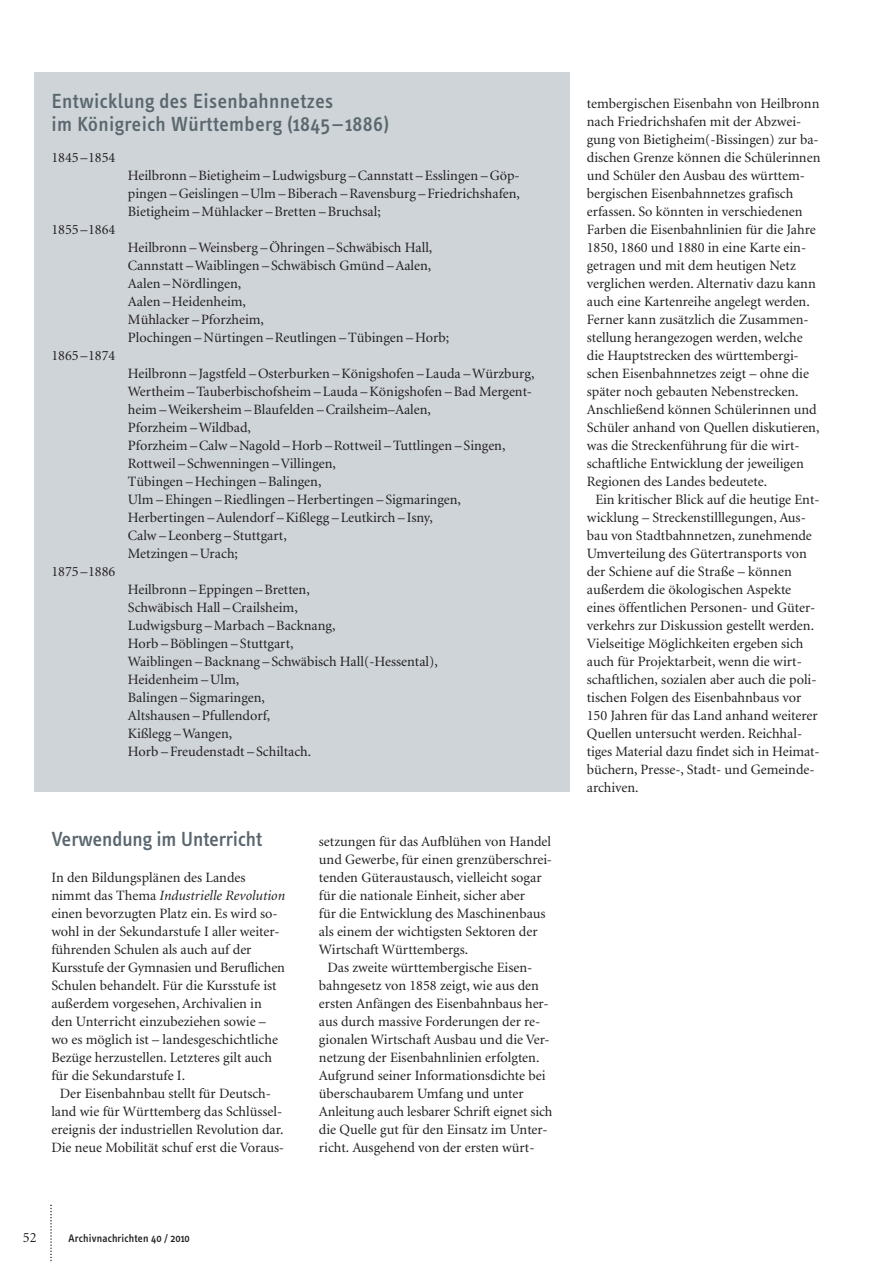
<style>
.page{position:relative;width:893px;height:1263px;background:#fff}
.page>*{position:absolute;margin:0;border:0;box-sizing:border-box;transform-origin:0 0}
.t1{font:500 21px/22.5px "Info Text";letter-spacing:.02em;color:#5a676e}
.t2{font:500 21px "Info Text";color:#5a676e}
.t3{font:14.25px/18px "Minion";color:#231f20}
.t4{font:italic 14.25px "Minion";color:#231f20}
.t5{font:500 11.25px "Info Text";letter-spacing:.015em;color:#231f20}
.s1{font-style:normal}
</style>
<div class="page">
<svg style="left:50px;top:1205px;width:2px;height:58px"></svg>
<div style="left:34px;top:72px;width:536px;height:720px;background:#ced4d8"></div>
<h1 class="t1" style="left:51px;top:91px;width:340px">Entwicklung des Eisenbahnnetzes<br>im Königreich Württemberg (1845– 1886)</h1>
<p class="t3" style="left:51px;top:150px;width:65px">1845 – 1854</p>
<p class="t3" style="left:128px;top:168px;width:394px;text-align:justify">Heilbronn – Bietigheim – Ludwigsburg – Cannstatt – Esslingen – Göp&shy;pingen – Geislingen – Ulm – Biberach – Ravensburg – Friedrichshafen, Bietigheim – Mühlacker – Bretten – Bruchsal;</p>
<p class="t3" style="left:51px;top:222px;width:65px">1855 – 1864</p>
<p class="t3" style="left:128px;top:240px;width:323px">Heilbronn – Weinsberg – Öhringen – Schwäbisch Hall, Cannstatt – Waiblingen – Schwäbisch Gmünd – Aalen, Aalen – Nördlingen,<br>Aalen – Heidenheim,<br>Mühlacker – Pforzheim,<br>Plochingen – Nürtingen – Reutlingen – Tübingen – Horb;</p>
<p class="t3" style="left:51px;top:348px;width:65px">1865 – 1874</p>
<p class="t3" style="left:128px;top:366px;width:408px">Heilbronn – Jagstfeld – Osterburken – Königshofen – Lauda – Würzburg, Wertheim – Tauberbischofsheim – Lauda – Königshofen – Bad Mergent&shy;heim – Weikersheim – Blaufelden – Crailsheim–Aalen,<br>Pforzheim – Wildbad,<br>Pforzheim – Calw – Nagold – Horb – Rottweil – Tuttlingen – Singen, Rottweil – Schwenningen – Villingen,<br>Tübingen – Hechingen – Balingen,<br>Ulm – Ehingen – Riedlingen – Herbertingen – Sigmaringen, Herbertingen – Aulendorf – Kißlegg – Leutkirch – Isny,<br>Calw – Leonberg – Stuttgart,<br>Metzingen – Urach;</p>
<p class="t3" style="left:51px;top:564px;width:65px">1875 – 1886</p>
<p class="t3" style="left:128px;top:582px;width:311px">Heilbronn – Eppingen – Bretten,<br>Schwäbisch Hall – Crailsheim,<br>Ludwigsburg – Marbach – Backnang,<br>Horb – Böblingen – Stuttgart,<br>Waiblingen – Backnang – Schwäbisch Hall(-Hessental),<br>Heidenheim – Ulm,<br>Balingen – Sigmaringen,<br>Altshausen – Pfullendorf,<br>Kißlegg – Wangen,<br>Horb – Freudenstadt – Schiltach.</p>
<h1 class="t2" style="left:51px;top:831px;width:212px">Verwendung im Unterricht</h1>
<p class="t3" style="left:51px;top:870px;width:196px">In den Bildungsplänen des Landes</p>
<p class="t4" style="left:51px;top:890px;width:235px"><span class="s1">nimmt das Thema</span> Industrielle Revolution</p>
<p class="t3" style="left:51px;top:906px;width:228px">einen bevorzugten Platz ein. Es wird so-</p>
<p class="t3" style="left:51px;top:924px;width:230px">wohl in der Sekundarstufe I aller weiter-</p>
<p class="t3" style="left:51px;top:942px;width:202px">führenden Schulen als auch auf der</p>
<p class="t3" style="left:51px;top:960px;width:235px">Kursstufe der Gymnasien und Beruflichen</p>
<p class="t3" style="left:51px;top:978px;width:227px">Schulen behandelt. Für die Kursstufe ist</p>
<p class="t3" style="left:51px;top:996px;width:212px">außerdem vorgesehen, Archivalien in</p>
<p class="t3" style="left:51px;top:1014px;width:216px">den Unterricht einzubeziehen sowie –</p>
<p class="t3" style="left:51px;top:1032px;width:228px">wo es möglich ist – landesgeschichtliche</p>
<p class="t3" style="left:51px;top:1050px;width:222px">Bezüge herzustellen. Letzteres gilt auch</p>
<p class="t3" style="left:51px;top:1068px;width:135px">für die Sekundarstufe I.</p>
<p class="t3" style="left:60px;top:1086px;width:213px">Der Eisenbahnbau stellt für Deutsch-</p>
<p class="t3" style="left:51px;top:1104px;width:232px">land wie für Württemberg das Schlüssel-</p>
<p class="t3" style="left:51px;top:1122px;width:234px">ereignis der industriellen Revolution dar.</p>
<p class="t3" style="left:51px;top:1140px;width:234px">Die neue Mobilität schuf erst die Voraus-</p>
<p class="t3" style="left:23px;top:1230px;width:15px">52</p>
<p class="t5" style="left:69px;top:1234px;width:123px">Archivnachrichten 40 / 2010</p>
<p class="t3" style="left:319px;top:834px;width:234px">setzungen für das Aufblühen von Handel</p>
<p class="t3" style="left:319px;top:852px;width:235px">und Gewerbe, für einen grenzüberschrei-</p>
<p class="t3" style="left:319px;top:870px;width:224px">tenden Güteraustausch, vielleicht sogar</p>
<p class="t3" style="left:319px;top:888px;width:208px">für die nationale Einheit, sicher aber</p>
<p class="t3" style="left:319px;top:906px;width:228px">für die Entwicklung des Maschinenbaus</p>
<p class="t3" style="left:319px;top:924px;width:220px">als einem der wichtigsten Sektoren der</p>
<p class="t3" style="left:319px;top:942px;width:151px">Wirtschaft Württembergs.</p>
<p class="t3" style="left:327px;top:960px;width:206px">Das zweite württembergische Eisen-</p>
<p class="t3" style="left:319px;top:978px;width:222px">bahngesetz von 1858 zeigt, wie aus den</p>
<p class="t3" style="left:319px;top:996px;width:231px">ersten Anfängen des Eisenbahnbaus her-</p>
<p class="t3" style="left:319px;top:1014px;width:223px">aus durch massive Forderungen der re-</p>
<p class="t3" style="left:319px;top:1032px;width:232px">gionalen Wirtschaft Ausbau und die Ver-</p>
<p class="t3" style="left:319px;top:1050px;width:222px">netzung der Eisenbahnlinien erfolgten.</p>
<p class="t3" style="left:319px;top:1068px;width:228px">Aufgrund seiner Informationsdichte bei</p>
<p class="t3" style="left:319px;top:1086px;width:206px">überschaubarem Umfang und unter</p>
<p class="t3" style="left:319px;top:1104px;width:235px">Anleitung auch lesbarer Schrift eignet sich</p>
<p class="t3" style="left:319px;top:1122px;width:230px">die Quelle gut für den Einsatz im Unter-</p>
<p class="t3" style="left:319px;top:1140px;width:217px">richt. Ausgehend von der ersten würt-</p>
<p class="t3" style="left:587px;top:96px;width:234px">tembergischen Eisenbahn von Heilbronn</p>
<p class="t3" style="left:587px;top:114px;width:216px">nach Friedrichshafen mit der Abzwei-</p>
<p class="t3" style="left:587px;top:132px;width:233px">gung von Bietigheim(-Bissingen) zur ba-</p>
<p class="t3" style="left:587px;top:149px;width:235px">dischen Grenze können die Schülerinnen</p>
<p class="t3" style="left:587px;top:167px;width:220px">und Schüler den Ausbau des württem-</p>
<p class="t3" style="left:587px;top:185px;width:208px">bergischen Eisenbahnnetzes grafisch</p>
<p class="t3" style="left:587px;top:203px;width:217px">erfassen. So könnten in verschiedenen</p>
<p class="t3" style="left:587px;top:221px;width:230px">Farben die Eisenbahnlinien für die Jahre</p>
<p class="t3" style="left:587px;top:239px;width:221px">1850, 1860 und 1880 in eine Karte ein-</p>
<p class="t3" style="left:587px;top:257px;width:211px">getragen und mit dem heutigen Netz</p>
<p class="t3" style="left:587px;top:275px;width:230px">verglichen werden. Alternativ dazu kann</p>
<p class="t3" style="left:587px;top:293px;width:225px">auch eine Kartenreihe angelegt werden.</p>
<p class="t3" style="left:587px;top:311px;width:223px">Ferner kann zusätzlich die Zusammen-</p>
<p class="t3" style="left:587px;top:329px;width:217px">stellung herangezogen werden, welche</p>
<p class="t3" style="left:587px;top:347px;width:213px">die Hauptstrecken des württembergi-</p>
<p class="t3" style="left:587px;top:365px;width:224px">schen Eisenbahnnetzes zeigt – ohne die</p>
<p class="t3" style="left:587px;top:383px;width:213px">später noch gebauten Nebenstrecken.</p>
<p class="t3" style="left:587px;top:401px;width:231px">Anschließend können Schülerinnen und</p>
<p class="t3" style="left:587px;top:419px;width:234px">Schüler anhand von Quellen diskutieren,</p>
<p class="t3" style="left:587px;top:437px;width:214px">was die Streckenführung für die wirt-</p>
<p class="t3" style="left:587px;top:455px;width:218px">schaftliche Entwicklung der jeweiligen</p>
<p class="t3" style="left:587px;top:473px;width:182px">Regionen des Landes bedeutete.</p>
<p class="t3" style="left:595px;top:491px;width:226px">Ein kritischer Blick auf die heutige Ent-</p>
<p class="t3" style="left:587px;top:509px;width:221px">wicklung – Streckenstilllegungen, Aus-</p>
<p class="t3" style="left:587px;top:527px;width:227px">bau von Stadtbahnnetzen, zunehmende</p>
<p class="t3" style="left:587px;top:545px;width:221px">Umverteilung des Gütertransports von</p>
<p class="t3" style="left:587px;top:563px;width:206px">der Schiene auf die Straße – können</p>
<p class="t3" style="left:587px;top:581px;width:206px">außerdem die ökologischen Aspekte</p>
<p class="t3" style="left:587px;top:599px;width:230px">eines öffentlichen Personen- und Güter-</p>
<p class="t3" style="left:587px;top:617px;width:229px">verkehrs zur Diskussion gestellt werden.</p>
<p class="t3" style="left:587px;top:635px;width:218px">Vielseitige Möglichkeiten ergeben sich</p>
<p class="t3" style="left:587px;top:653px;width:217px">auch für Projektarbeit, wenn die wirt-</p>
<p class="t3" style="left:587px;top:671px;width:231px">schaftlichen, sozialen aber auch die poli-</p>
<p class="t3" style="left:587px;top:689px;width:216px">tischen Folgen des Eisenbahnbaus vor</p>
<p class="t3" style="left:587px;top:707px;width:232px">150 Jahren für das Land anhand weiterer</p>
<p class="t3" style="left:587px;top:725px;width:217px">Quellen untersucht werden. Reichhal-</p>
<p class="t3" style="left:587px;top:743px;width:234px">tiges Material dazu findet sich in Heimat-</p>
<p class="t3" style="left:587px;top:761px;width:229px">büchern, Presse-, Stadt- und Gemeinde-</p>
<p class="t3" style="left:587px;top:779px;width:53px">archiven.</p>
</div>
